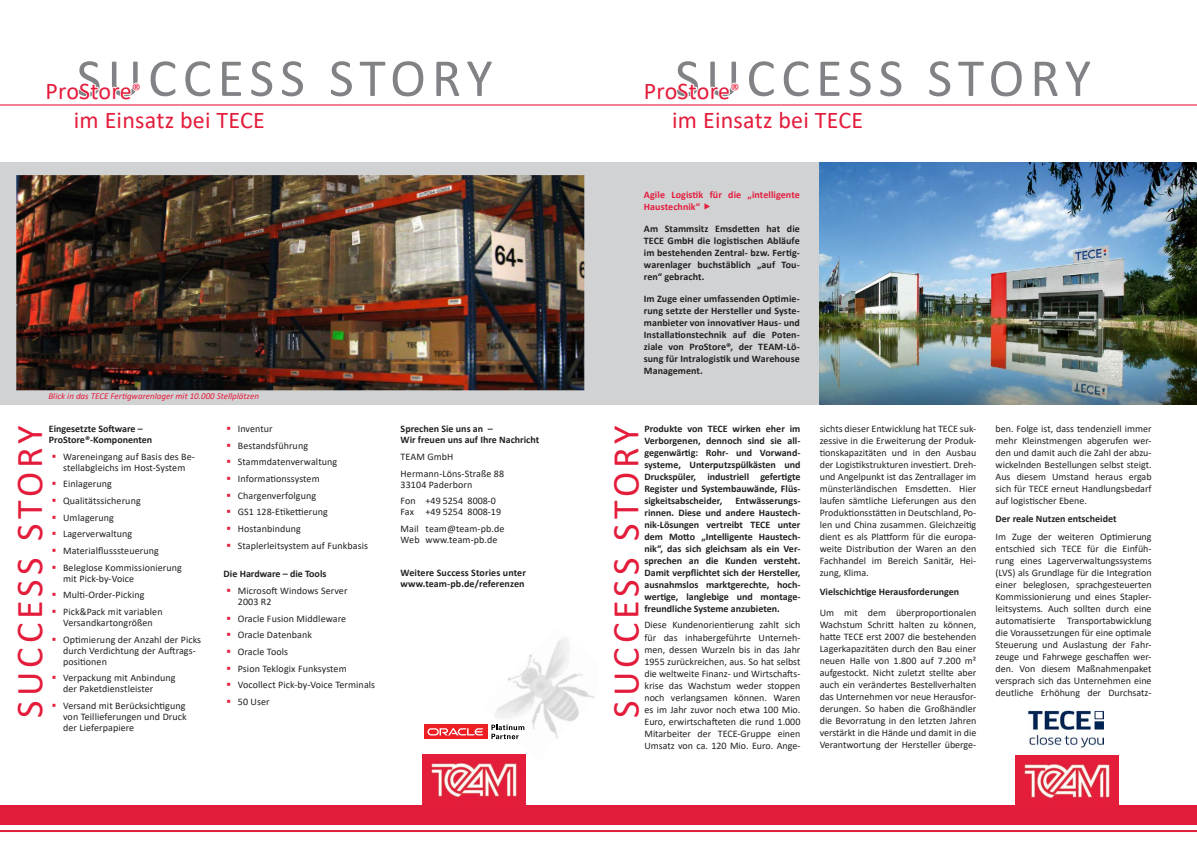
<style>
.page{position:relative;width:1197px;height:848px;background:#fff}
.page>*{position:absolute;margin:0;border:0;box-sizing:border-box;transform-origin:0 0}
.t1{font:54px "Calibri";letter-spacing:.11em;color:#808285}
.t2{font:38px "Calibri";letter-spacing:.11em;color:#e41c3b}
.t3{font:24px "Calibri";letter-spacing:.01em;color:#e41c3b}
.t4{font:18px "Calibri";color:#e41c3b}
.t5{font:10px/12px "Calibri";letter-spacing:.01em;color:#231f20}
.t6{font:700 10px/12px "Calibri";color:#231f20;text-align:justify}
.t7{font:700 10px/12px "Calibri";letter-spacing:.005em;color:#e41c3b}
.t8{font:italic 9px "Calibri";color:#e41c3b}
.s1{font-size:18px}
</style>
<div class="page">
<div style="left:0;top:162px;width:1196px;height:242px;background:#d1d2d4"></div>
<hr style="left:0;top:104px;width:1196px;height:1px;background:#e41c3b">
<div style="left:0;top:805px;width:1196px;height:20px;background:#e41c3b"></div>
<hr style="left:0;top:830px;width:1196px;height:2px;background:#e41c3b">
<img style="left:1015px;top:755px;width:103px;height:50px">
<img style="left:1028px;top:710px;width:74px;height:38px">
<img style="left:819px;top:162px;width:377px;height:242px">
<img style="left:487px;top:637px;width:108px;height:123px">
<img style="left:16px;top:175px;width:568px;height:215px">
<img style="left:422px;top:754px;width:103px;height:51px">
<div style="left:424px;top:724px;width:63px;height:15px;background:#ee1f23"></div>
<svg style="left:427px;top:728px;width:57px;height:7px"></svg>
<svg style="left:491px;top:724px;width:33px;height:15px"></svg>
<h1 class="t1" style="left:77px;top:40px;width:417px">SUCCESS STORY</h1>
<h3 class="t3" style="left:45px;top:74px;width:97px">ProStore<span class="s1">®</span></h3>
<h3 class="t3" style="left:74px;top:103px;width:192px">im Einsatz bei TECE</h3>
<p class="t8" style="left:48px;top:390px;width:212px">Blick in das TECE Fertigwarenlager mit 10.000 Stellplätzen</p>
<p class="t6" style="left:49px;top:423px;width:105px;line-height:11px">Eingesetzte Software –<br>ProStore®-Komponenten</p>
<p class="t5" style="left:63px;top:450px;width:133px;line-height:11px">Wareneingang auf Basis des Be&shy;stellabgleichs im Host-System</p>
<p class="t5" style="left:63px;top:475px;width:120px;line-height:16.7px">Einlagerung<br>Qualitätssicherung<br>Umlagerung<br>Lagerverwaltung<br>Materialflusssteuerung<br>Beleglose Kommissionierung</p>
<p class="t5" style="left:63px;top:569px;width:101px;line-height:16.7px">mit Pick-by-Voice<br>Multi-Order-Picking<br>Pick&amp;Pack mit variablen</p>
<p class="t5" style="left:63px;top:614px;width:140px;line-height:16.7px">Versandkartongrößen<br>Optimierung der Anzahl der Picks</p>
<p class="t5" style="left:63px;top:644px;width:134px;line-height:11px">durch Verdichtung der Auftrags&shy;positionen</p>
<p class="t5" style="left:63px;top:672px;width:114px;line-height:11px">Verpackung mit Anbindung der Paketdienstleister</p>
<p class="t5" style="left:63px;top:700px;width:125px;line-height:11px">Versand mit Berücksichtigung von Teillieferungen und Druck der Lieferpapiere</p>
<p class="t5" style="left:238px;top:420px;width:132px;line-height:16.7px">Inventur<br>Bestandsführung<br>Stammdatenverwaltung<br>Informationssystem<br>Chargenverfolgung<br>GS1 128-Etikettierung<br>Hostanbindung<br>Staplerleitsystem auf Funkbasis</p>
<p class="t6" style="left:224px;top:568px;width:104px">Die Hardware – die Tools</p>
<p class="t5" style="left:238px;top:585px;width:111px;line-height:11px">Microsoft Windows Server<br>2003 R2</p>
<p class="t5" style="left:238px;top:609px;width:139px;line-height:16.7px">Oracle Fusion Middleware<br>Oracle Datenbank<br>Oracle Tools<br>Psion Teklogix Funksystem<br>Vocollect Pick-by-Voice Terminals<br>50 User</p>
<h2 class="t2" style="left:3px;top:718px;width:294px;rotate:-90deg">SUCCESS STORY</h2>
<p class="t6" style="left:400px;top:423px;width:140px;line-height:11px">Sprechen Sie uns an –<br>Wir freuen uns auf Ihre Nachricht</p>
<p class="t5" style="left:400px;top:448px;width:105px;line-height:16.7px">TEAM GmbH<br>Hermann-Löns-Straße 88</p>
<p class="t5" style="left:400px;top:475px;width:97px;line-height:16.7px">33104 Paderborn<br>Fon +49 5254 8008-0</p>
<p class="t5" style="left:400px;top:503px;width:105px;line-height:16.7px">Fax +49 5254 8008-19<br>Mail team@team-pb.de</p>
<p class="t5" style="left:400px;top:533px;width:98px">Web www.team-pb.de</p>
<p class="t6" style="left:400px;top:567px;width:127px;line-height:11px">Weitere Success Stories unter www.team-pb.de/referenzen</p>
<h1 class="t1" style="left:705px;top:40px;width:386px">UCCESS STORY</h1>
<h3 class="t3" style="left:643px;top:74px;width:88px">ProStore</h3>
<h3 class="t4" style="left:730px;top:77px;width:11px">®</h3>
<h3 class="t3" style="left:672px;top:103px;width:192px">im Einsatz bei TECE</h3>
<p class="t7" style="left:643px;top:188px;width:157px">Agile Logistik für die „intelligente<br>Haustechnik“</p>
<p class="t6" style="left:643px;top:222px;width:157px">Am Stammsitz Emsdetten hat die TECE GmbH die logistischen Abläufe im bestehenden Zentral- bzw. Fertig&shy;warenlager buchstäblich „auf Tou&shy;ren“ gebracht.</p>
<p class="t6" style="left:643px;top:292px;width:157px">Im Zuge einer umfassenden Optimie&shy;rung setzte der Hersteller und Syste&shy;manbieter von innovativer Haus- und Installationstechnik auf die Poten&shy;ziale von ProStore®, der TEAM-Lö&shy;sung für Intralogistik und Warehouse Management.</p>
<p class="t6" style="left:644px;top:422px;width:157px">Produkte von TECE wirken eher im Verborgenen, dennoch sind sie all&shy;gegenwärtig: Rohr- und Vorwand&shy;systeme, Unterputzspülkästen und Druckspüler, industriell gefertigte Register und Systembauwände, Flüs&shy;sigkeitsabscheider,</p>
<h2 class="t2" style="left:599px;top:718px;width:294px;rotate:-90deg">SUCCESS STORY</h2>
<p class="t6" style="left:644px;top:494px;width:157px;text-indent:91px">Entwässerungs&shy;rinnen. Diese und andere Haustech&shy;nik-Lösungen vertreibt TECE unter dem Motto „Intelligente Haustech&shy;nik“, das sich gleichsam als ein Ver&shy;sprechen an die Kunden versteht.<br>Damit verpflichtet sich der Hersteller, ausnahmslos marktgerechte, hoch&shy;wertige, langlebige und montage&shy;freundliche Systeme anzubieten.</p>
<p class="t5" style="left:644px;top:619px;width:157px;text-align:justify">Diese Kundenorientierung zahlt sich für das inhabergeführte Unterneh&shy;men, dessen Wurzeln bis in das Jahr 1955 zurückreichen, aus. So hat selbst die weltweite Finanz- und Wirtschafts&shy;krise das Wachstum weder stoppen noch verlangsamen können. Waren es im Jahr zuvor noch etwa 100 Mio.<br>Euro, erwirtschafteten die rund 1.000<br>Mitarbeiter der TECE-Gruppe einen Umsatz von ca. 120 Mio. Euro. Ange-</p>
<p class="t5" style="left:819px;top:422px;width:158px;text-align:justify">sichts dieser Entwicklung hat TECE suk&shy;zessive in die Erweiterung der Produk&shy;tionskapazitäten und in den Ausbau der Logistikstrukturen investiert. Dreh&shy;und Angelpunkt ist das Zentrallager im münsterländischen Emsdetten. Hier laufen sämtliche Lieferungen aus den Produktionsstätten in Deutschland, Po&shy;len und China zusammen. Gleichzeitig dient es als Plattform für die europa&shy;weite Distribution der Waren an den Fachhandel im Bereich Sanitär, Hei&shy;zung, Klima.</p>
<p class="t6" style="left:819px;top:586px;width:141px">Vielschichtige Herausforderungen</p>
<p class="t5" style="left:819px;top:606px;width:158px;text-align:justify">Um mit dem überproportionalen Wachstum Schritt halten zu können, hatte TECE erst 2007 die bestehenden Lagerkapazitäten durch den Bau einer neuen Halle von 1.800 auf 7.200 m² aufgestockt. Nicht zuletzt stellte aber auch ein verändertes Bestellverhalten das Unternehmen vor neue Herausfor&shy;derungen. So haben die Großhändler die Bevorratung in den letzten Jahren verstärkt in die Hände und damit in die Verantwortung der Hersteller überge-</p>
<p class="t5" style="left:995px;top:422px;width:157px;text-align:justify">ben. Folge ist, dass tendenziell immer mehr Kleinstmengen abgerufen wer&shy;den und damit auch die Zahl der abzu&shy;wickelnden Bestellungen selbst steigt.<br>Aus diesem Umstand heraus ergab sich für TECE erneut Handlungsbedarf auf logistischer Ebene.</p>
<p class="t6" style="left:995px;top:512px;width:122px">Der reale Nutzen entscheidet</p>
<p class="t5" style="left:995px;top:530px;width:157px;text-align:justify">Im Zuge der weiteren Optimierung entschied sich TECE für die Einfüh&shy;rung eines Lagerverwaltungssystems (LVS) als Grundlage für die Integration einer beleglosen, sprachgesteuerten Kommissionierung und eines Stapler&shy;leitsystems. Auch sollten durch eine automatisierte Transportabwicklung die Voraussetzungen für eine optimale Steuerung und Auslastung der Fahr&shy;zeuge und Fahrwege geschaffen wer&shy;den. Von diesem Maßnahmenpaket versprach sich das Unternehmen eine deutliche Erhöhung der Durchsatz-</p>
</div>
